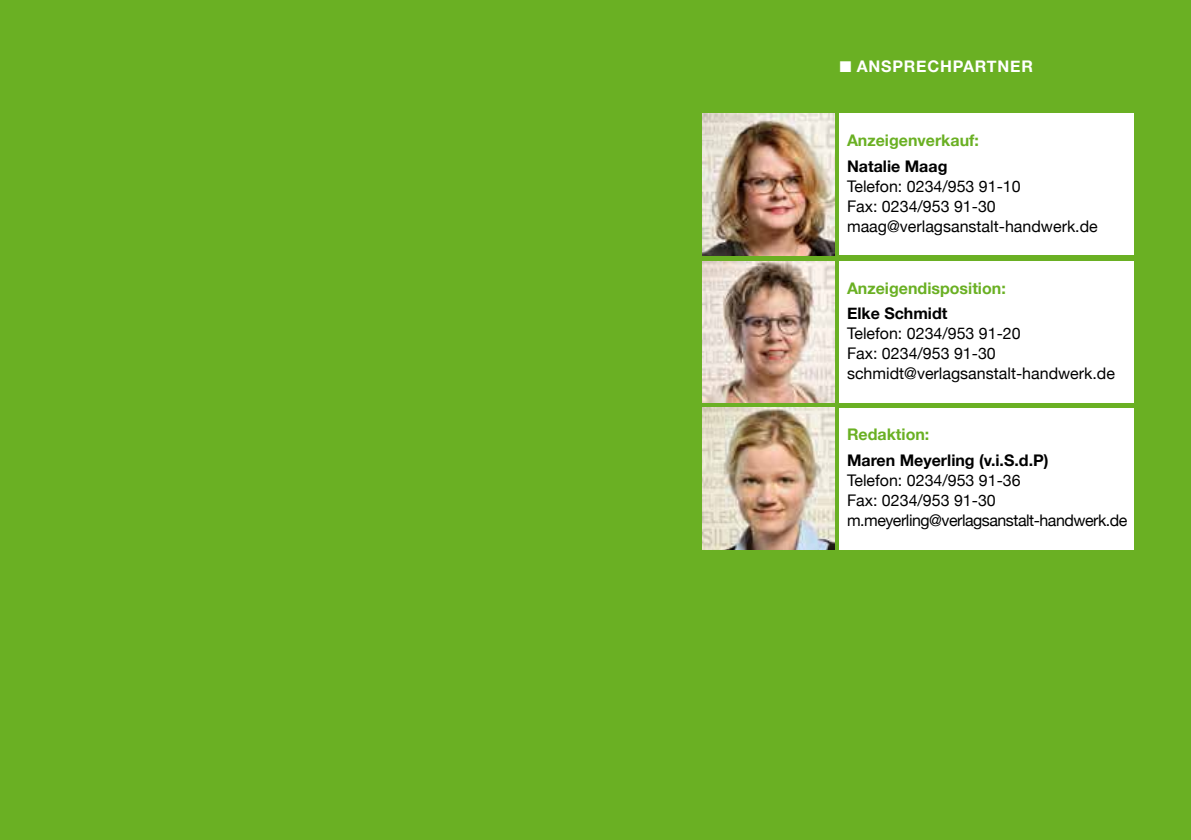
<style>
.page{position:relative;width:1191px;height:840px;background:#fff}
.page>*{position:absolute;margin:0;border:0;box-sizing:border-box;transform-origin:0 0}
.t1{font:16px/20px "Helvetica Neue";color:#000}
.t2{font:16px/20px "Helvetica Neue";letter-spacing:-.03em;color:#000}
.t3{font:700 16px "Helvetica Neue";color:#000}
.t4{font:700 16px "Helvetica Neue";color:#6ab023}
.t5{font:700 16px "Helvetica Neue";letter-spacing:.05em;color:#fff}
</style>
<div class="page">
<div style="left:0;top:0;width:1191px;height:839px;background:#6ab023"></div>
<div style="left:839px;top:113px;width:295px;height:142px;background:#fff"></div>
<div style="left:839px;top:261px;width:295px;height:142px;background:#fff"></div>
<div style="left:839px;top:407px;width:295px;height:142px;background:#fff"></div>
<img style="left:702px;top:261px;width:132px;height:142px">
<img style="left:702px;top:407px;width:132px;height:142px">
<img style="left:702px;top:113px;width:132px;height:142px">
<p class="t5" style="left:857px;top:54px;width:177px">ANSPRECHPARTNER</p>
<p class="t4" style="left:847px;top:128px;width:133px">Anzeigenverkauf:</p>
<p class="t3" style="left:847px;top:153px;width:102px">Natalie Maag</p>
<p class="t1" style="left:847px;top:177px;width:252px">Telefon: 0234/953 91-10<br>Fax: 0234/953 91-30 maag@verlagsanstalt-handwerk.de</p>
<p class="t4" style="left:847px;top:275px;width:160px">Anzeigendisposition:</p>
<p class="t3" style="left:847px;top:301px;width:102px">Elke Schmidt</p>
<p class="t1" style="left:847px;top:324px;width:269px">Telefon: 0234/953 91-20<br>Fax: 0234/953 91-30 schmidt@verlagsanstalt-handwerk.de</p>
<p class="t4" style="left:847px;top:422px;width:84px">Redaktion:</p>
<p class="t3" style="left:847px;top:447px;width:203px">Maren Meyerling (v.i.S.d.P)</p>
<p class="t2" style="left:847px;top:471px;width:282px">Telefon: 0234/953 91-36<br>Fax: 0234/953 91-30 m.meyerling@verlagsanstalt-handwerk.de</p>
</div>
